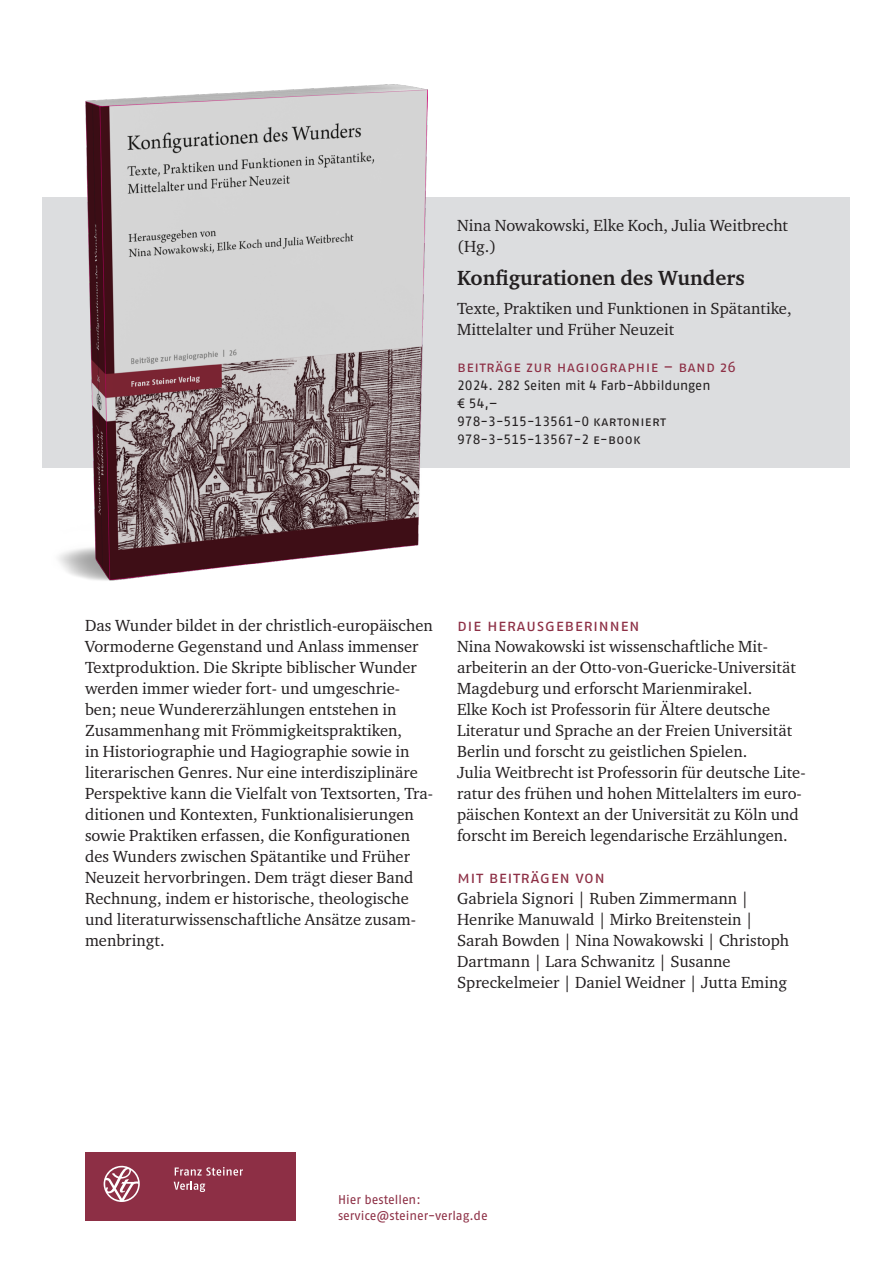
<style>
.page{position:relative;width:893px;height:1263px;background:#fff}
.page>*{position:absolute;margin:0;border:0;box-sizing:border-box;transform-origin:0 0}
.t1{font:700 21px "Charter ITC Pro";color:#231f20}
.t2{font:16.5px/21px "Charter ITC Pro";color:#231f20}
.t3{font:16.5px "Fago Pro";letter-spacing:.025em;color:#8d2f45}
.t4{font:15px "Fago Pro";letter-spacing:.025em;color:#8d2f45}
.t5{font:13.5px/18px "Fago Pro";color:#231f20}
.t6{font:12.75px/16.5px "Fago Pro";letter-spacing:-.005em;color:#8d2f45}
</style>
<div class="page">
<div style="left:43px;top:198px;width:807px;height:270px;background:#dcdddf"></div>
<div style="left:85px;top:1152px;width:74px;height:68px;background:#8d2f45"></div>
<div style="left:160px;top:1152px;width:136px;height:68px;background:#8d2f45"></div>
<svg style="left:174px;top:1167px;width:69px;height:25px"></svg>
<svg style="left:104px;top:1166px;width:36px;height:36px"></svg>
<img style="left:51px;top:85px;width:376px;height:496px">
<p class="t2" style="left:457px;top:215px;width:332px">Nina Nowakowski, Elke Koch, Julia Weitbrecht (Hg.)</p>
<p class="t1" style="left:457px;top:264px;width:289px">Konfigurationen des Wunders</p>
<p class="t2" style="left:457px;top:298px;width:336px">Texte, Praktiken und Funktionen in Spätantike,<br>Mittelalter und Früher Neuzeit</p>
<p class="t4" style="left:457px;top:357px;width:280px">beiträge zur hagiographie – band 26</p>
<p class="t5" style="left:457px;top:376px;width:255px">2024. 282 Seiten mit 4 Farb-Abbildungen € 54,–<br>978-3-515-13561-0 kartoniert<br>978-3-515-13567-2 e-book</p>
<p class="t2" style="left:85px;top:614px;width:350px">Das Wunder bildet in der christlich-europäischen Vormoderne Gegenstand und Anlass immenser Textproduktion. Die Skripte biblischer Wunder werden immer wieder fort- und umgeschrie&shy;ben; neue Wundererzählungen entstehen in Zusammenhang mit Frömmigkeitspraktiken,<br>in Historiographie und Hagiographie sowie in literarischen Genres. Nur eine interdisziplinäre Perspektive kann die Vielfalt von Textsorten, Tra&shy;ditionen und Kontexten, Funktionalisierungen sowie Praktiken erfassen, die Konfigurationen des Wunders zwischen Spätantike und Früher Neuzeit hervorbringen. Dem trägt dieser Band Rechnung, indem er historische, theologische und literaturwissenschaftliche Ansätze zusam&shy;menbringt.</p>
<p class="t3" style="left:457px;top:615px;width:184px">die herausgeberinnen</p>
<p class="t2" style="left:457px;top:635px;width:350px">Nina Nowakowski ist wissenschaftliche Mit&shy;arbeiterin an der Otto-von-Guericke-Universität Magdeburg und erforscht Marienmirakel.<br>Elke Koch ist Professorin für Ältere deutsche Literatur und Sprache an der Freien Universität Berlin und forscht zu geistlichen Spielen.<br>Julia Weitbrecht ist Professorin für deutsche Lite&shy;ratur des frühen und hohen Mittelalters im euro&shy;päischen Kontext an der Universität zu Köln und forscht im Bereich legendarische Erzählungen.</p>
<p class="t3" style="left:457px;top:867px;width:149px">mit beiträgen von</p>
<p class="t2" style="left:457px;top:887px;width:334px">Gabriela Signori | Ruben Zimmermann | Henrike Manuwald | Mirko Breitenstein | Sarah Bowden | Nina Nowakowski | Christoph Dartmann | Lara Schwanitz | Susanne Spreckelmeier | Daniel Weidner | Jutta Eming</p>
<p class="t6" style="left:338px;top:1191px;width:151px">Hier bestellen: service@steiner-verlag.de</p>
</div>
